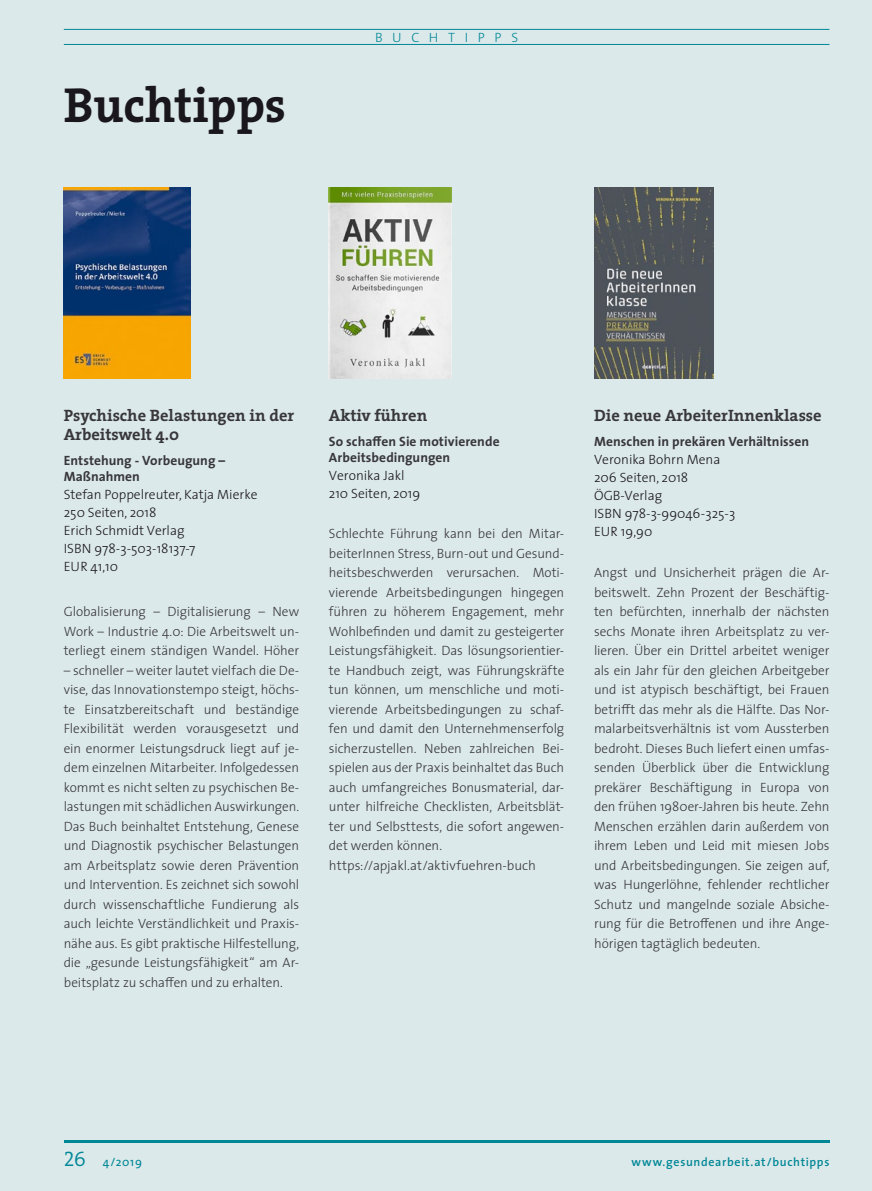
<style>
.page{position:relative;width:872px;height:1191px;background:#dce9eb}
.page>*{position:absolute;margin:0;border:0;box-sizing:border-box;transform-origin:0 0}
.t1{font:700 49.5px "The Serif";letter-spacing:-.005em;color:#1a171c}
.t2{font:700 16.5px/19.5px "The Serif";color:#38373a}
.t3{font:300 13.5px/19.5px "The Sans";letter-spacing:-.005em;color:#38373a;text-align:justify}
.t4{font:300 13.5px/18px "The Sans";color:#1a171c}
.t5{font:700 13.5px/16.2px "The Sans";letter-spacing:.005em;color:#38373a}
.t6{font:300 13.5px "The Sans";letter-spacing:.715em;color:#008795}
.t7{font:600 12px "The Sans";letter-spacing:.06em;color:#008795}
.t8{font:12px "The Sans";color:#008795}
.s1{font-family:"The Serif Semi Light Caps";font-size:21px}
</style>
<div class="page">
<hr style="left:64px;top:1140px;width:765px;height:2px;background:#008795">
<hr style="left:64px;top:29px;width:765px;height:1px;background:#008795">
<hr style="left:64px;top:44px;width:765px;height:1px;background:#008795">
<img style="left:329px;top:187px;width:123px;height:191px">
<img style="left:594px;top:187px;width:119px;height:191px">
<img style="left:64px;top:187px;width:126px;height:191px">
<h1 class="t1" style="left:64px;top:64px;width:224px">Buchtipps</h1>
<p class="t6" style="left:375px;top:26px;width:144px">BUCHTIPPS</p>
<p class="t2" style="left:64px;top:405px;width:232px">Psychische Belastungen in der<br>Arbeitswelt 4.0</p>
<p class="t5" style="left:64px;top:452px;width:163px">Entstehung - Vorbeugung –<br>Maßnahmen</p>
<p class="t4" style="left:64px;top:485px;width:195px">Stefan Poppelreuter, Katja Mierke<br>250 Seiten, 2018<br>Erich Schmidt Verlag<br>ISBN 978-3-503-18137-7<br>EUR 41,10</p>
<p class="t3" style="left:64px;top:601px;width:237px">Globalisierung – Digitalisierung – New Work – Industrie 4.0: Die Arbeitswelt un&shy;terliegt einem ständigen Wandel. Höher</p>
<p class="t3" style="left:64px;top:660px;width:237px">– schneller – weiter lautet vielfach die De&shy;vise, das Innovationstempo steigt, höchs&shy;te Einsatzbereitschaft und beständige Flexibilität werden vorausgesetzt und ein enormer Leistungsdruck liegt auf je&shy;dem einzelnen Mitarbeiter. Infolgedessen kommt es nicht selten zu psychischen Be&shy;lastungen mit schädlichen Auswirkungen.<br>Das Buch beinhaltet Entstehung, Genese und Diagnostik psychischer Belastungen am Arbeitsplatz sowie deren Prävention und Intervention. Es zeichnet sich sowohl durch wissenschaftliche Fundierung als auch leichte Verständlichkeit und Praxis&shy;nähe aus. Es gibt praktische Hilfestellung, die „gesunde Leistungsfähigkeit“ am Ar&shy;beitsplatz zu schaffen und zu erhalten.</p>
<p class="t2" style="left:329px;top:405px;width:100px">Aktiv führen</p>
<p class="t5" style="left:329px;top:432px;width:172px">So schaffen Sie motivierende<br>Arbeitsbedingungen</p>
<p class="t4" style="left:329px;top:466px;width:93px">Veronika Jakl<br>210 Seiten, 2019</p>
<p class="t3" style="left:329px;top:523px;width:237px;text-align:left">Schlechte Führung kann bei den Mitar&shy;beiterInnen Stress, Burn-out und Gesund&shy;heitsbeschwerden verursachen. Moti&shy;vierende Arbeitsbedingungen hingegen führen zu höherem Engagement, mehr Wohlbefinden und damit zu gesteigerter Leistungsfähigkeit. Das lösungsorientier&shy;te Handbuch zeigt, was Führungskräfte tun können, um menschliche und moti&shy;vierende Arbeitsbedingungen zu schaf&shy;fen und damit den Unternehmenserfolg sicherzustellen. Neben zahlreichen Bei&shy;spielen aus der Praxis beinhaltet das Buch auch umfangreiches Bonusmaterial, dar&shy;unter hilfreiche Checklisten, Arbeitsblät&shy;ter und Selbsttests, die sofort angewen&shy;det werden können. https://apjakl.at/aktivfuehren-buch</p>
<p class="t2" style="left:594px;top:405px;width:229px">Die neue ArbeiterInnenklasse</p>
<p class="t5" style="left:594px;top:432px;width:217px">Menschen in prekären Verhältnissen</p>
<p class="t4" style="left:594px;top:449px;width:143px">Veronika Bohrn Mena<br>206 Seiten, 2018<br>ÖGB-Verlag<br>ISBN 978-3-99046-325-3<br>EUR 19,90</p>
<p class="t3" style="left:594px;top:562px;width:237px">Angst und Unsicherheit prägen die Ar&shy;beitswelt. Zehn Prozent der Beschäftig&shy;ten befürchten, innerhalb der nächsten sechs Monate ihren Arbeitsplatz zu ver&shy;lieren. Über ein Drittel arbeitet weniger als ein Jahr für den gleichen Arbeitgeber und ist atypisch beschäftigt, bei Frauen betrifft das mehr als die Hälfte. Das Nor&shy;malarbeitsverhältnis ist vom Aussterben bedroht. Dieses Buch liefert einen umfas&shy;senden Überblick über die Entwicklung prekärer Beschäftigung in Europa von den frühen 1980er-Jahren bis heute. Zehn Menschen erzählen darin außerdem von ihrem Leben und Leid mit miesen Jobs und Arbeitsbedingungen. Sie zeigen auf, was Hungerlöhne, fehlender rechtlicher Schutz und mangelnde soziale Absiche&shy;rung für die Betroffenen und ihre Ange&shy;hörigen tagtäglich bedeuten.</p>
<p class="t8" style="left:64px;top:1151px;width:80px"><span class="s1">26</span> 4/2019</p>
<p class="t7" style="left:631px;top:1151px;width:199px">www.gesundearbeit.at/buchtipps</p>
</div>
